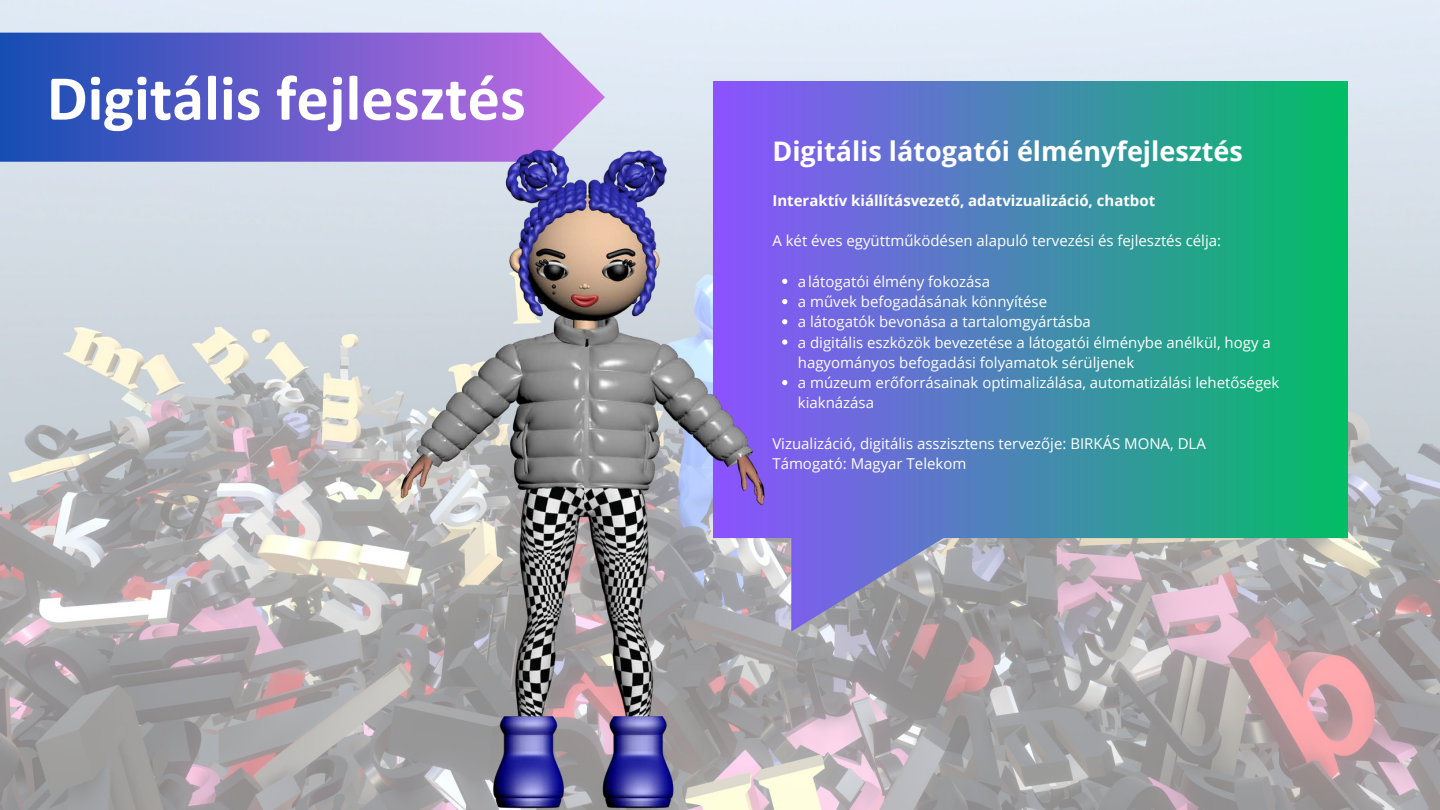
<style>
.page{position:relative;width:1440px;height:810px;background:#fff}
.page>*{position:absolute;margin:0;border:0;box-sizing:border-box;transform-origin:0 0}
.t1{font:700 64.6px "Calibri";color:#fff}
.t2{font:700 27px "Open Sans";color:#fff}
.t3{font:15px/20.2px "Open Sans";color:#fff}
.t4{font:700 15px "Open Sans";color:#fff}
</style>
<div class="page">
<img style="left:0;top:0;width:1440px;height:810px">
<svg style="left:0;top:33px;width:605px;height:129px"></svg>
<svg style="left:713px;top:81px;width:634px;height:551px"></svg>
<img style="left:367px;top:119px;width:437px;height:691px">
<svg style="left:782px;top:279px;width:5px;height:5px"></svg>
<svg style="left:782px;top:299px;width:5px;height:5px"></svg>
<svg style="left:782px;top:319px;width:5px;height:5px"></svg>
<svg style="left:782px;top:339px;width:5px;height:6px"></svg>
<svg style="left:782px;top:380px;width:5px;height:5px"></svg>
<h1 class="t1" style="left:47px;top:71px;width:480px">Digitális fejlesztés</h1>
<h2 class="t2" style="left:772px;top:132px;width:472px">Digitális látogatói élményfejlesztés</h2>
<p class="t4" style="left:772px;top:190px;width:384px">Interaktív kiállításvezető, adatvizualizáció, chatbot</p>
<p class="t3" style="left:772px;top:231px;width:450px">A két éves együttműködésen alapuló tervezési és fejlesztés célja:</p>
<p class="t3" style="left:798px;top:271px;width:483px">alátogató i é lmé ny fokozá sa<br>a művek befogadá sá nak kö nnyítése<br>a látogató k bevoná sa a tartalomgyá rtá sba<br>a digitá lis eszközö k bevezetése a látogató i é lmé nybe ané lkü l, hogy a hagyomá nyos befogadási folyamatok sérü ljenek<br>a múzeum erőforrásainak optimalizá lása, automatizá lási lehetőségek kiaknázása</p>
<p class="t3" style="left:772px;top:433px;width:435px">Vizualizáció, digitális asszisztens tervezője: BIRKÁS MONA, DLA<br>Támogató: Magyar Telekom</p>
</div>
